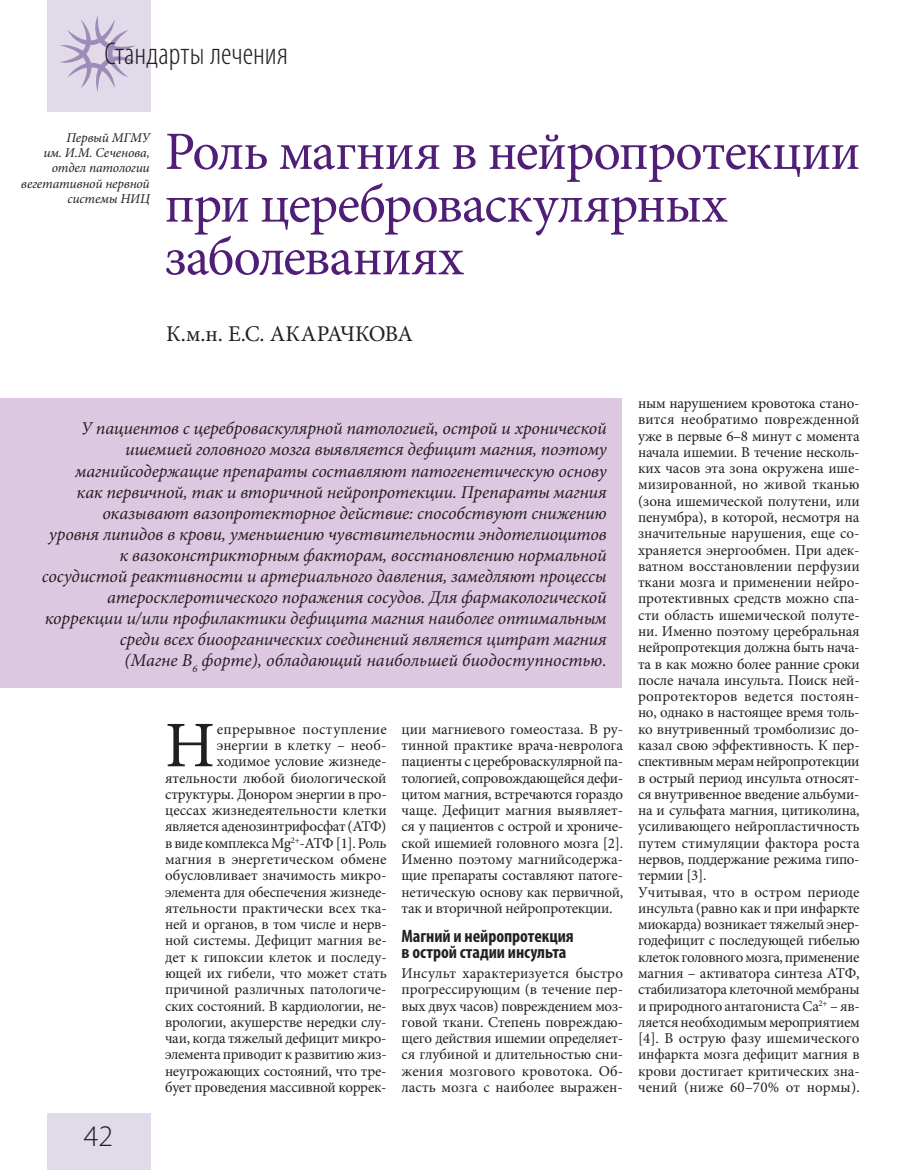
<style>
.page{position:relative;width:915px;height:1170px;background:#fff}
.page>*{position:absolute;margin:0;border:0;box-sizing:border-box;transform-origin:0 0}
.t1{font:65.1px "Minion Pro";color:#231f20}
.t2{font:54px/52.7px "Minion Pro";letter-spacing:-.02em;color:#501d77}
.t3{font:300 condensed 31.5px "Myriad Pro";color:#231f20}
.t4{font:300 30px "Myriad Pro";color:#231f20}
.t5{font:22.5px "Minion Pro";letter-spacing:-.025em;color:#231f20}
.t6{font:italic 18px/21px "Minion Pro";letter-spacing:-.01em;color:#231f20;text-align:right}
.t7{font:700 condensed 18px/16.2px "Myriad Pro";letter-spacing:-.005em;color:#231f20}
.t8{font:15px/16.4px "Minion Pro";letter-spacing:-.01em;color:#231f20;text-align:justify}
.t9{font:italic 13.5px/15px "Minion Pro";letter-spacing:-.015em;color:#231f20;text-align:right}
</style>
<div class="page">
<div style="left:47px;top:0;width:103px;height:111px;background:#e0dae9"></div>
<div style="left:47px;top:1113px;width:103px;height:56px;background:#e0dae9"></div>
<svg style="left:60px;top:16px;width:76px;height:76px"></svg>
<div style="left:0;top:398px;width:621px;height:290px;background:#ddc8e1"></div>
<h3 class="t3" style="left:104px;top:35px;width:185px">Стандарты лечения</h3>
<p class="t9" style="left:21px;top:131px;width:130px">Первый МГМУ<br>им. И.М. Сеченова, отдел патологии вегетативной нервной системы НИЦ</p>
<h2 class="t2" style="left:165px;top:126px;width:696px">Роль магния в нейропротекции при цереброваскулярных заболеваниях</h2>
<h3 class="t5" style="left:166px;top:318px;width:248px">К.м.н. Е.С. АКАРАЧКОВА</h3>
<p class="t6" style="left:42px;top:418px;width:566px">У пациентов с цереброваскулярной патологией, острой и хронической ишемией головного мозга выявляется дефицит магния, поэтому магнийсодержащие препараты составляют патогенетическую основу<br>как первичной, так и вторичной нейропротекции. Препараты магния оказывают вазопротекторное действие: способствуют снижению<br>уровня липидов в крови, уменьшению чувствительности эндотелиоцитов к вазоконстрикторным факторам, восстановлению нормальной сосудистой реактивности и артериального давления, замедляют процессы атеросклеротического поражения сосудов. Для фармакологической коррекции и/или профилактики дефицита магния наиболее оптимальным среди всех биоорганических соединений является цитрат магния<br>(Магне В<sub>6</sub> форте), обладающий наибольшей биодоступностью.</p>
<h3 class="t4" style="left:84px;top:1117px;width:31px">42</h3>
<p class="t8" style="left:165px;top:720px;width:223px;text-align:right">епрерывное поступление энергии в клетку – необ&shy;ходимое условие жизнеде&shy;ятельности любой биологической структуры. Донором энергии в про&shy;цессах жизнедеятельности клетки является аденозинтрифосфат (АТФ) в виде комплекса Mg<sup>2+</sup>-АТФ [1]. Роль магния в энергетическом обмене обусловливает значимость микро&shy;элемента для обеспечения жизнеде&shy;ятельности практически всех тка&shy;ней и органов, в том числе и нерв&shy;ной системы. Дефицит магния ве&shy;дет к гипоксии клеток и последу&shy;ющей их гибели, что может стать причиной различных патологиче&shy;ских состояний. В кардиологии, не&shy;врологии, акушерстве нередки слу&shy;чаи, когда тяжелый дефицит микро&shy;элемента приводит к развитию жиз&shy;неугрожающих состояний, что тре&shy;бует проведения массивной коррек-</p>
<p class="t8" style="left:401px;top:720px;width:223px">ции магниевого гомеостаза. В ру&shy;тинной практике врача-невролога пациенты с цереброваскулярной па&shy;тологией, сопровождающейся дефи&shy;цитом магния, встречаются гораздо чаще. Дефицит магния выявляет&shy;ся у пациентов с острой и хрониче&shy;ской ишемией головного мозга [2].<br>Именно поэтому магнийсодержа&shy;щие препараты составляют патоге&shy;нетическую основу как первичной, так и вторичной нейропротекции.</p>
<h1 class="t1" style="left:165px;top:701px;width:51px">Н</h1>
<p class="t7" style="left:401px;top:927px;width:174px">Магний и нейропротекция в острой стадии инсульта</p>
<p class="t8" style="left:401px;top:964px;width:223px">Инсульт характеризуется быстро прогрессирующим (в течение пер&shy;вых двух часов) повреждением моз&shy;говой ткани. Степень повреждаю&shy;щего действия ишемии определяет&shy;ся глубиной и длительностью сни&shy;жения мозгового кровотока. Об&shy;ласть мозга с наиболее выражен-</p>
<p class="t8" style="left:637px;top:395px;width:223px;text-align:left">ным нарушением кровотока стано&shy;вится необратимо поврежденной уже в первые 6–8 минут с момента начала ишемии. В течение несколь&shy;ких часов эта зона окружена ише&shy;мизированной, но живой тканью (зона ишемической полутени, или пенумбра), в которой, несмотря на значительные нарушения, еще со&shy;храняется энергообмен. При адек&shy;ватном восстановлении перфузии ткани мозга и применении нейро&shy;протективных средств можно спа&shy;сти область ишемической полуте&shy;ни. Именно поэтому церебральная нейропротекция должна быть нача&shy;та в как можно более ранние сроки после начала инсульта. Поиск ней&shy;ропротекторов ведется постоян&shy;но, однако в настоящее время толь&shy;ко внутривенный тромболизис до&shy;казал свою эффективность. К пер&shy;спективным мерам нейропротекции в острый период инсульта относят&shy;ся внутривенное введение альбуми&shy;на и сульфата магния, цитиколина, усиливающего нейропластичность путем стимуляции фактора роста нервов, поддержание режима гипо&shy;термии [3].<br>Учитывая, что в остром периоде инсульта (равно как и при инфаркте миокарда) возникает тяжелый энер&shy;годефицит с последующей гибелью клеток головного мозга, применение магния – активатора синтеза АТФ, стабилизатора клеточной мембраны и природного антагониста Ca<sup>2+</sup> – яв&shy;ляется необходимым мероприятием [4]. В острую фазу ишемического инфаркта мозга дефицит магния в крови достигает критических зна&shy;чений (ниже 60–70% от нормы).</p>
</div>
